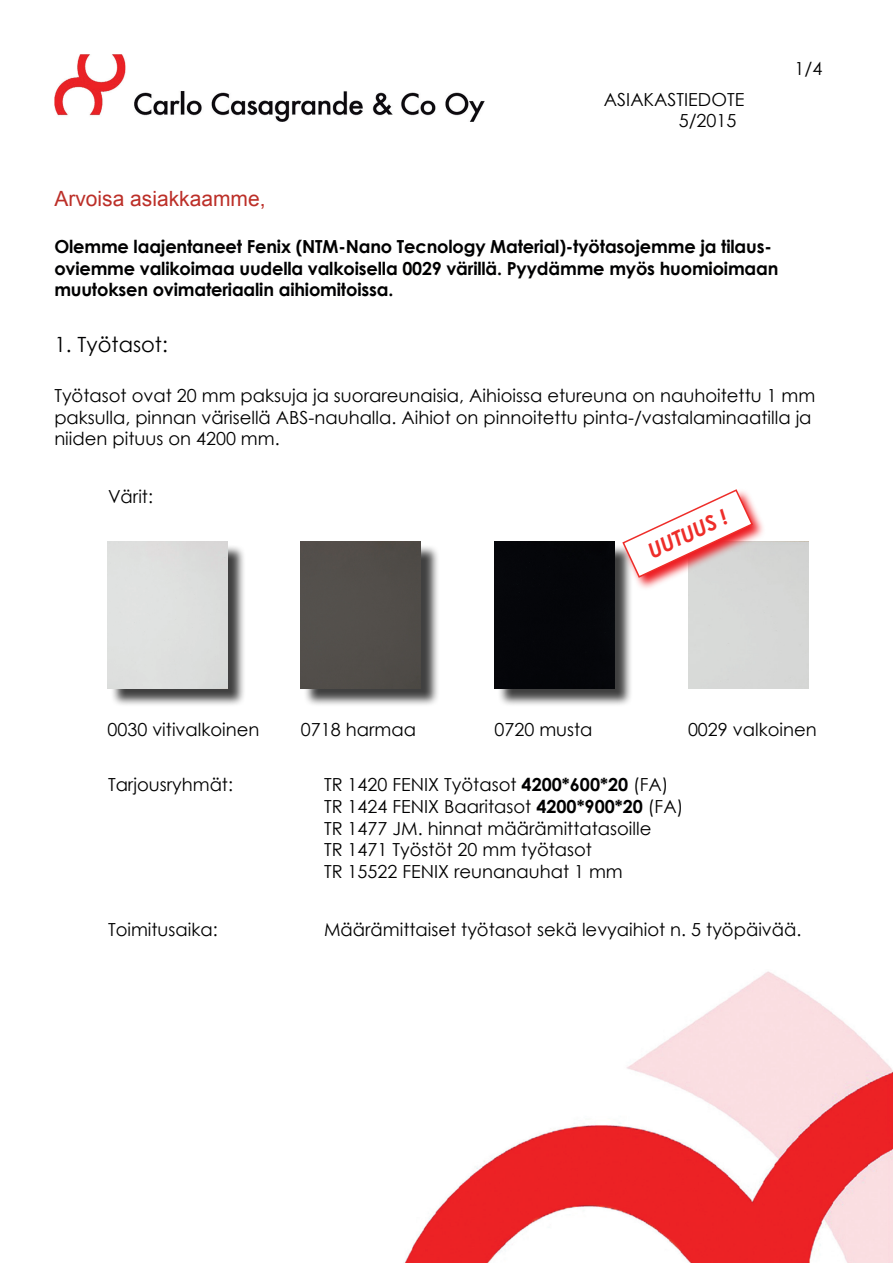
<style>
.page{position:relative;width:893px;height:1263px;background:#fff}
.page>*{position:absolute;margin:0;border:0;box-sizing:border-box;transform-origin:0 0}
.t1{font:21px "Arial";color:#bc2f28}
.t2{font:21px "Century Gothic";color:#000001}
.t3{font:italic 700 21px "Century Gothic";color:#ee2d29}
.t4{font:18px/21.6px "Century Gothic";color:#000001}
.t5{font:700 18px/21.6px "Century Gothic";letter-spacing:-.01em;color:#000001}
.s1{font-weight:700}
</style>
<div class="page">
<img style="left:404px;top:971px;width:489px;height:292px">
<div style="left:110px;top:544px;width:136px;height:163px;background:#000001;opacity:.75"></div>
<div style="left:107px;top:541px;width:120px;height:147px;background:#dedfde"></div>
<div style="left:497px;top:544px;width:136px;height:163px;background:#000001;opacity:.75"></div>
<div style="left:494px;top:541px;width:120px;height:147px;background:#05060a"></div>
<div style="left:303px;top:544px;width:136px;height:163px;background:#000001;opacity:.75"></div>
<div style="left:301px;top:541px;width:120px;height:147px;background:#524e4a"></div>
<svg style="left:621px;top:507px;width:145px;height:84px;fill:#d8d8d7"></svg>
<svg style="left:621px;top:489px;width:133px;height:90px"></svg>
<img style="left:54px;top:54px;width:430px;height:68px">
<p class="t4" style="left:679px;top:88px;width:67px;text-indent:-75px">ASIAKASTIEDOTE<br>5/2015</p>
<p class="t4" style="left:794px;top:57px;width:29px">1/4</p>
<p class="t1" style="left:54px;top:185px;width:213px">Arvoisa asiakkaamme,</p>
<p class="t5" style="left:54px;top:235px;width:726px">Olemme laajentaneet Fenix (NTM-Nano Tecnology Material)-työtasojemme ja tilaus&shy;oviemme valikoimaa uudella valkoisella 0029 värillä. Pyydämme myös huomioimaan muutoksen ovimateriaalin aihiomitoissa.</p>
<p class="t2" style="left:54px;top:330px;width:115px">1. Työtasot:</p>
<p class="t4" style="left:54px;top:384px;width:763px">Työtasot ovat 20 mm paksuja ja suorareunaisia, Aihioissa etureuna on nauhoitettu 1 mm paksulla, pinnan värisellä ABS-nauhalla. Aihiot on pinnoitettu pinta-/vastalaminaatilla ja niiden pituus on 4200 mm.</p>
<p class="t4" style="left:108px;top:485px;width:47px">Värit:</p>
<p class="t3" style="left:642px;top:537px;width:87px;rotate:-25deg">UUTUUS !</p>
<p class="t4" style="left:107px;top:718px;width:154px">0030 vitivalkoinen</p>
<p class="t4" style="left:301px;top:718px;width:117px">0718 harmaa</p>
<p class="t4" style="left:494px;top:718px;width:100px">0720 musta</p>
<p class="t4" style="left:688px;top:718px;width:130px">0029 valkoinen</p>
<p class="t4" style="left:108px;top:774px;width:127px">Tarjousryhmät:</p>
<p class="t4" style="left:324px;top:774px;width:361px">TR 1420 FENIX Työtasot <span class="s1">4200*600*20</span> (FA)<br>TR 1424 FENIX Baaritasot <span class="s1">4200*900*20</span> (FA)<br>TR 1477 JM. hinnat määrämittatasoille<br>TR 1471 Työstöt 20 mm työtasot<br>TR 15522 FENIX reunanauhat 1 mm</p>
<p class="t4" style="left:108px;top:918px;width:111px">Toimitusaika:</p>
<p class="t4" style="left:324px;top:918px;width:479px">Määrämittaiset työtasot sekä levyaihiot n. 5 työpäivää.</p>
</div>
